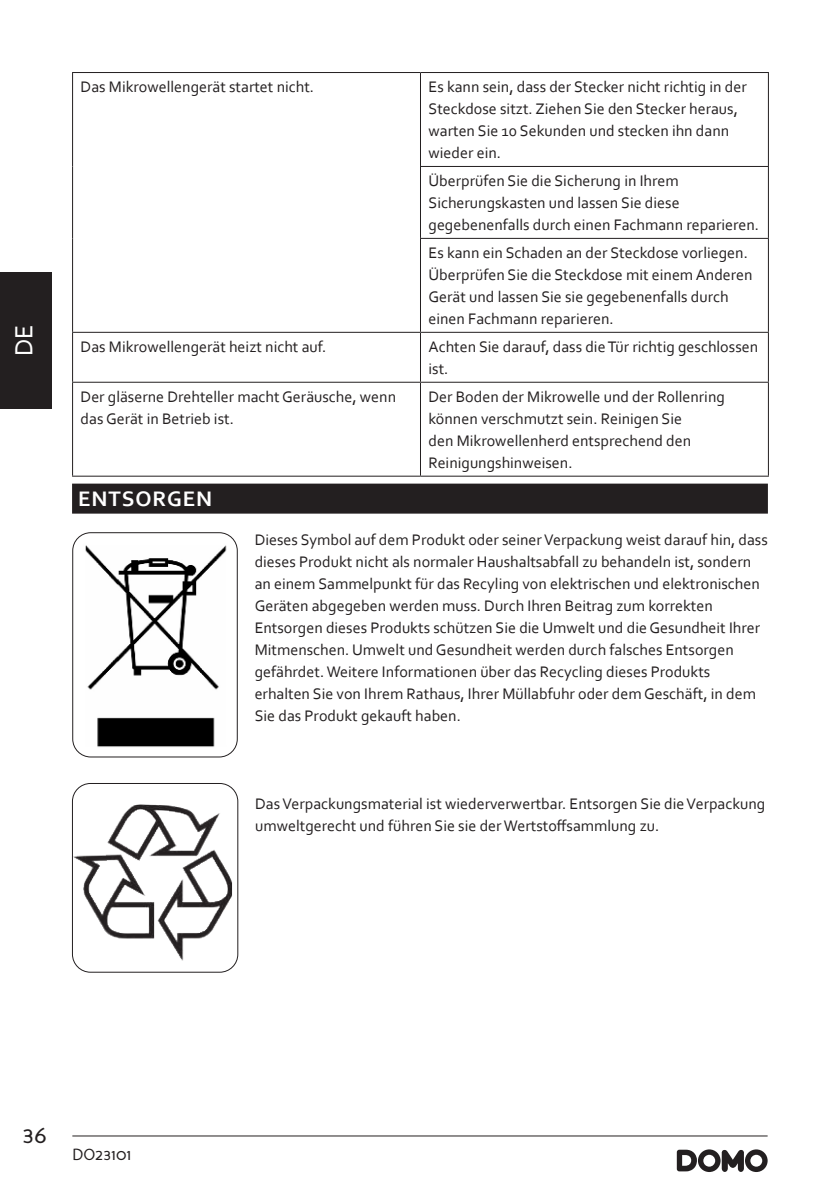
<style>
.page{position:relative;width:840px;height:1191px;background:#fff}
.page>*{position:absolute;margin:0;border:0;box-sizing:border-box;transform-origin:0 0}
.t1{font:26px "Corbel";color:#fff}
.t2{font:24px "Perspective Sans";color:#231f20}
.t3{font:700 22px "Corbel";letter-spacing:.04em;color:#fff}
.t4{font:16px/22px "Corbel";color:#231f20}
.t5{font:16px "Perspective Sans";color:#231f20}
</style>
<div class="page">
<hr style="left:72px;top:1135px;width:695px;height:1px;background:#231f20">
<svg style="left:676px;top:1149px;width:91px;height:23px"></svg>
<div style="left:0;top:272px;width:51px;height:136px;background:#231f20"></div>
<div style="left:72px;top:483px;width:695px;height:30px;background:#231f20"></div>
<hr style="left:72px;top:72px;width:348px;height:1px;background:#231f20">
<hr style="left:72px;top:73px;width:1px;height:93px;background:#231f20">
<hr style="left:72px;top:166px;width:1px;height:72px;background:#231f20">
<hr style="left:72px;top:238px;width:1px;height:94px;background:#231f20">
<hr style="left:420px;top:72px;width:348px;height:1px;background:#231f20">
<hr style="left:420px;top:73px;width:1px;height:93px;background:#231f20">
<hr style="left:767px;top:73px;width:1px;height:93px;background:#231f20">
<hr style="left:420px;top:166px;width:348px;height:1px;background:#231f20">
<hr style="left:420px;top:167px;width:1px;height:71px;background:#231f20">
<hr style="left:767px;top:167px;width:1px;height:71px;background:#231f20">
<hr style="left:420px;top:238px;width:348px;height:1px;background:#231f20">
<hr style="left:420px;top:239px;width:1px;height:93px;background:#231f20">
<hr style="left:767px;top:239px;width:1px;height:93px;background:#231f20">
<hr style="left:72px;top:332px;width:348px;height:1px;background:#231f20">
<hr style="left:72px;top:333px;width:1px;height:49px;background:#231f20">
<hr style="left:420px;top:332px;width:348px;height:1px;background:#231f20">
<hr style="left:420px;top:333px;width:1px;height:49px;background:#231f20">
<hr style="left:767px;top:333px;width:1px;height:49px;background:#231f20">
<hr style="left:72px;top:382px;width:348px;height:1px;background:#231f20">
<hr style="left:72px;top:383px;width:1px;height:92px;background:#231f20">
<hr style="left:420px;top:382px;width:348px;height:1px;background:#231f20">
<hr style="left:420px;top:383px;width:1px;height:92px;background:#231f20">
<hr style="left:767px;top:383px;width:1px;height:92px;background:#231f20">
<hr style="left:72px;top:475px;width:348px;height:1px;background:#231f20">
<hr style="left:420px;top:475px;width:348px;height:1px;background:#231f20">
<img style="left:85px;top:545px;width:142px;height:202px">
<div style="left:72px;top:532px;width:165px;height:225px;border:1px solid #231f20;border-radius:18px"></div>
<img style="left:72px;top:804px;width:160px;height:156px">
<div style="left:72px;top:783px;width:166px;height:189px;border:1px solid #231f20;border-radius:18px"></div>
<h1 class="t1" style="left:8px;top:356px;width:33px;rotate:-90deg">DE</h1>
<p class="t4" style="left:80px;top:77px;width:235px">Das Mikrowellengerät startet nicht.</p>
<p class="t4" style="left:428px;top:77px;width:320px">Es kann sein, dass der Stecker nicht richtig in der Steckdose sitzt. Ziehen Sie den Stecker heraus, warten Sie 10 Sekunden und stecken ihn dann wieder ein.</p>
<p class="t4" style="left:428px;top:171px;width:332px">Überprüfen Sie die Sicherung in Ihrem<br>Sicherungskasten und lassen Sie diese gegebenenfalls durch einen Fachmann reparieren.</p>
<p class="t4" style="left:428px;top:243px;width:325px">Es kann ein Schaden an der Steckdose vorliegen.<br>Überprüfen Sie die Steckdose mit einem Anderen Gerät und lassen Sie sie gegebenenfalls durch einen Fachmann reparieren.</p>
<p class="t4" style="left:80px;top:337px;width:247px">Das Mikrowellengerät heizt nicht auf.</p>
<p class="t4" style="left:428px;top:337px;width:331px">Achten Sie darauf, dass die Tür richtig geschlossen ist.</p>
<p class="t4" style="left:80px;top:386px;width:317px">Der gläserne Drehteller macht Geräusche, wenn das Gerät in Betrieb ist.</p>
<p class="t4" style="left:428px;top:386px;width:298px">Der Boden der Mikrowelle und der Rollenring können verschmutzt sein. Reinigen Sie<br>den Mikrowellenherd entsprechend den Reinigungshinweisen.</p>
<h3 class="t3" style="left:78px;top:488px;width:135px">ENTSORGEN</h3>
<p class="t4" style="left:254px;top:529px;width:514px">Dieses Symbol auf dem Produkt oder seiner Verpackung weist darauf hin, dass dieses Produkt nicht als normaler Haushaltsabfall zu behandeln ist, sondern an einem Sammelpunkt für das Recyling von elektrischen und elektronischen Geräten abgegeben werden muss. Durch Ihren Beitrag zum korrekten Entsorgen dieses Produkts schützen Sie die Umwelt und die Gesundheit Ihrer Mitmenschen. Umwelt und Gesundheit werden durch falsches Entsorgen gefährdet. Weitere Informationen über das Recycling dieses Produkts erhalten Sie von Ihrem Rathaus, Ihrer Müllabfuhr oder dem Geschäft, in dem Sie das Produkt gekauft haben.</p>
<p class="t4" style="left:255px;top:793px;width:511px">Das Verpackungsmaterial ist wiederverwertbar. Entsorgen Sie die Verpackung umweltgerecht und führen Sie sie der Wertsto昀昀sammlung zu.</p>
<h2 class="t2" style="left:23px;top:1120px;width:26px">36</h2>
<p class="t5" style="left:72px;top:1145px;width:60px">DO23101</p>
</div>
